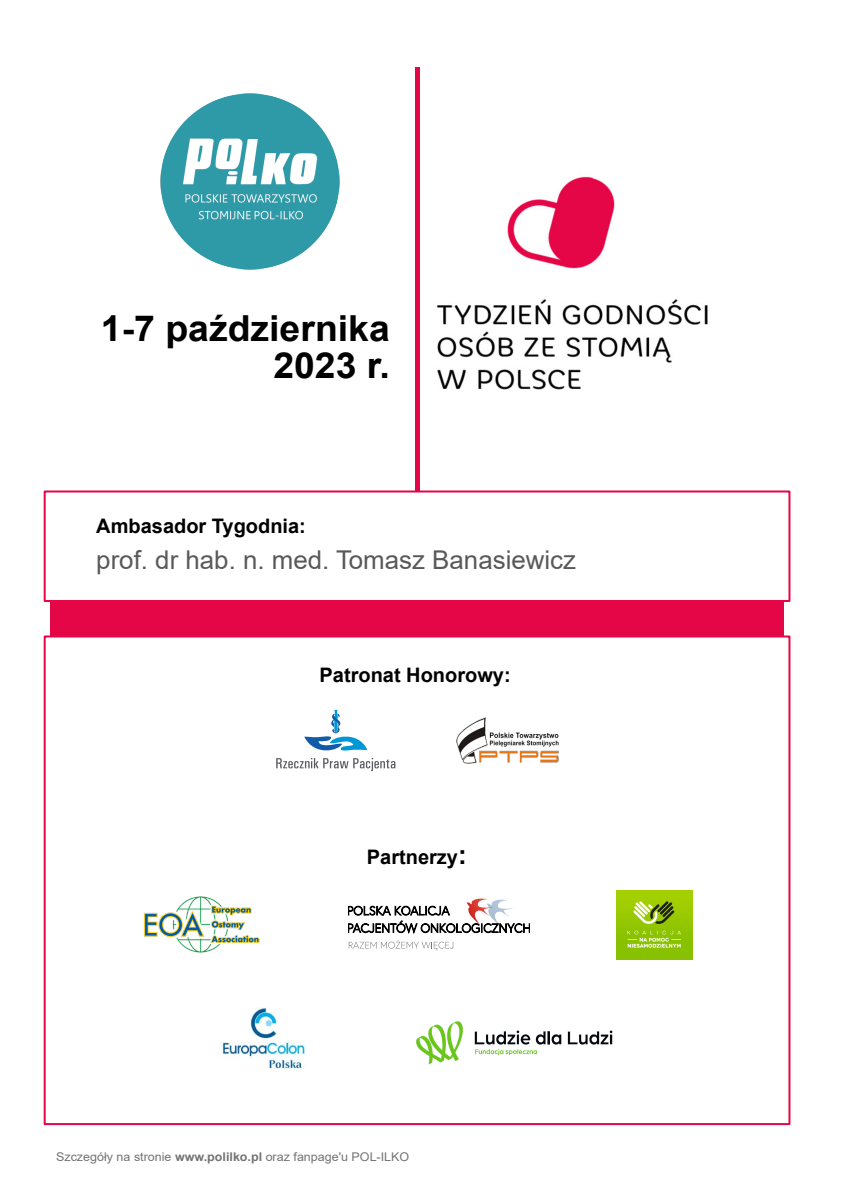
<style>
.page{position:relative;width:842px;height:1191px;background:#fff}
.page>*{position:absolute;margin:0;border:0;box-sizing:border-box;transform-origin:0 0}
.t1{font:700 35.9px/37px "Arial";color:#000;text-align:right;scale:1.04 1}
.t2{font:25.9px "Arial";color:#595959}
.t3{font:700 20px "Arial";color:#000}
.t4{font:12px "Arial";color:#737373;scale:1.04 1}
.s1{font-size:26px}
.s2{font-weight:700}
</style>
<div class="page">
<img style="left:419px;top:138px;width:289px;height:292px">
<div style="left:50px;top:572px;width:734px;height:189px;background:#e50647"></div>
<div style="left:44px;top:490px;width:746px;height:112px;background:#fff;border:2px solid #e50647"></div>
<div style="left:44px;top:635px;width:746px;height:490px;background:#fff;border:2px solid #e50647"></div>
<img style="left:416px;top:1021px;width:197px;height:44px">
<img style="left:222px;top:1008px;width:83px;height:61px">
<img style="left:161px;top:94px;width:179px;height:175px">
<svg style="left:276px;top:710px;width:119px;height:61px"></svg>
<img style="left:457px;top:717px;width:101px;height:46px">
<img style="left:616px;top:890px;width:77px;height:69px">
<svg style="left:349px;top:940px;width:104px;height:10px"></svg>
<svg style="left:348px;top:898px;width:182px;height:35px"></svg>
<img style="left:144px;top:896px;width:116px;height:57px">
<hr style="left:415px;top:67px;width:4px;height:425px;background:#e50647">
<h1 class="t1" style="left:101px;top:313px;width:279px">1-7 października<br>2023 r.</h1>
<h3 class="t3" style="left:96px;top:518px;width:211px">Ambasador Tygodnia:</h3>
<h2 class="t2" style="left:96px;top:550px;width:481px">prof. dr hab. n. med. Tomasz Banasiewicz</h2>
<h3 class="t3" style="left:320px;top:667px;width:193px">Patronat Honorowy:</h3>
<h3 class="t3" style="left:367px;top:849px;width:101px">Partnerzy<span class="s1">:</span></h3>
<p class="t4" style="left:56px;top:1152px;width:341px">Szczegóły na stronie <span class="s2">www.polilko.pl</span> oraz fanpage'u POL-ILKO</p>
</div>
